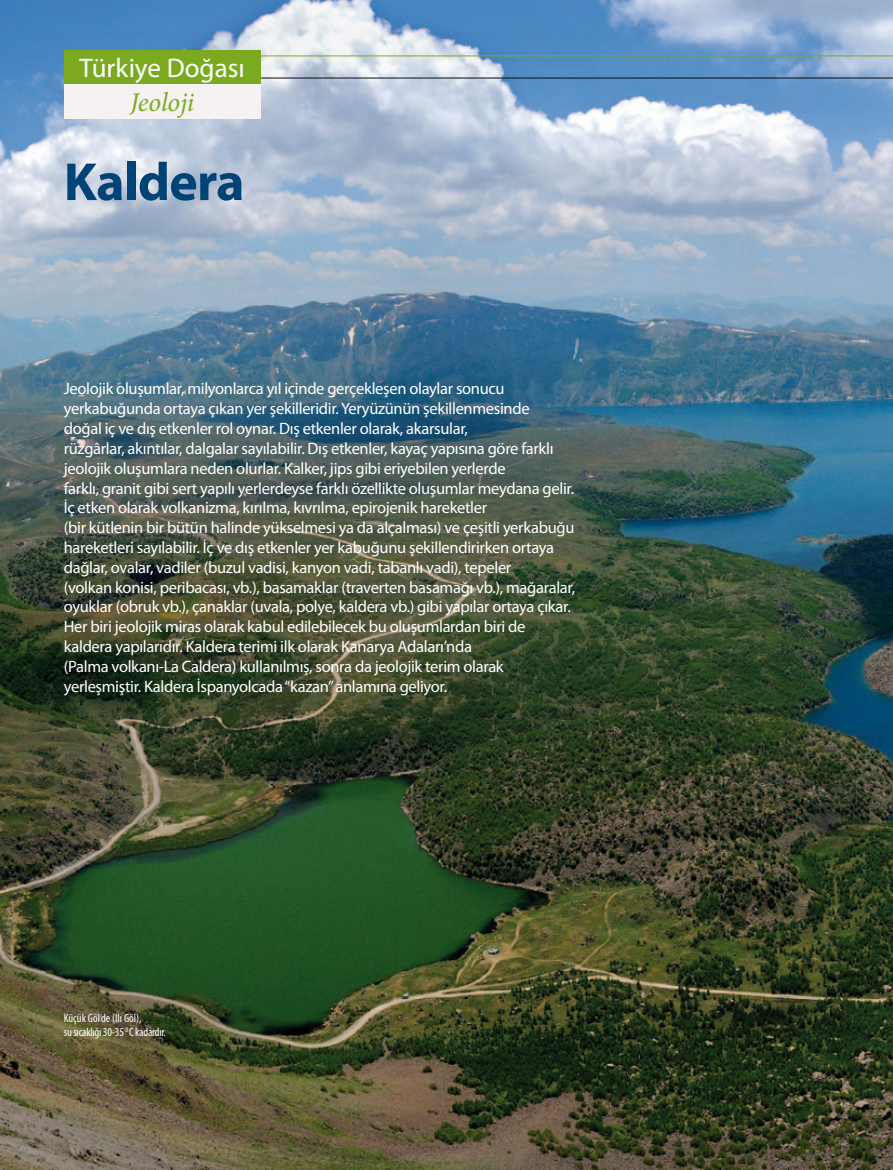
<style>
.page{position:relative;width:893px;height:1170px;background:#fff}
.page>*{position:absolute;margin:0;border:0;box-sizing:border-box;transform-origin:0 0}
.t1{font:700 54px "Myriad Pro";letter-spacing:-.015em;color:#004475}
.t2{font:27px "Myriad Pro";color:#fff}
.t3{font:italic 27px "Minion Pro";letter-spacing:-.01em;color:#7baa20}
.t4{font:16.5px/19.8px "Myriad Pro";letter-spacing:-.02em;color:#fff}
.t5{font:condensed 12px/14.4px "Myriad Pro";letter-spacing:-.015em;color:#fff}
</style>
<div class="page">
<img style="left:0;top:0;width:893px;height:1169px">
<hr style="left:64px;top:78px;width:829px;height:1px;background:#070c12">
<hr style="left:64px;top:56px;width:829px;height:1px;background:#7baa20">
<div style="left:64px;top:50px;width:196px;height:34px;background:#7baa20"></div>
<div style="left:64px;top:84px;width:196px;height:34px;background:#f5f2f1"></div>
<h2 class="t2" style="left:80px;top:52px;width:167px">Türkiye Doğası</h2>
<h2 class="t3" style="left:130px;top:84px;width:66px">Jeoloji</h2>
<h1 class="t1" style="left:64px;top:147px;width:182px">Kaldera</h1>
<p class="t4" style="left:64px;top:379px;width:513px">Jeolojik oluşumlar, milyonlarca yıl içinde gerçekleşen olaylar sonucu yerkabuğunda ortaya çıkan yer şekilleridir. Yeryüzünün şekillenmesinde<br>doğal iç ve dış etkenler rol oynar. Dış etkenler olarak, akarsular,<br>rüzgârlar, akıntılar, dalgalar sayılabilir. Dış etkenler, kayaç yapısına göre farklı jeolojik oluşumlara neden olurlar. Kalker, jips gibi eriyebilen yerlerde<br>farklı, granit gibi sert yapılı yerlerdeyse farklı özellikte oluşumlar meydana gelir.<br>İç etken olarak volkanizma, kırılma, kıvrılma, epirojenik hareketler<br>(bir kütlenin bir bütün halinde yükselmesi ya da alçalması) ve çeşitli yerkabuğu hareketleri sayılabilir. İç ve dış etkenler yer kabuğunu şekillendirirken ortaya dağlar, ovalar, vadiler (buzul vadisi, kanyon vadi, tabanlı vadi), tepeler<br>(volkan konisi, peribacası, vb.), basamaklar (traverten basamağı vb.), mağaralar, oyuklar (obruk vb.), çanaklar (uvala, polye, kaldera vb.) gibi yapılar ortaya çıkar.<br>Her biri jeolojik miras olarak kabul edilebilecek bu oluşumlardan biri de kaldera yapılarıdır. Kaldera terimi ilk olarak Kanarya Adaları’nda<br>(Palma volkanı-La Caldera) kullanılmış, sonra da jeolojik terim olarak yerleşmiştir. Kaldera İspanyolcada “kazan” anlamına geliyor.</p>
<p class="t5" style="left:64px;top:1010px;width:104px">Küçük Göl’de (Ilı Göl),<br>su sıcaklığı 30-35 <sup>0</sup> C kadardır.</p>
</div>
